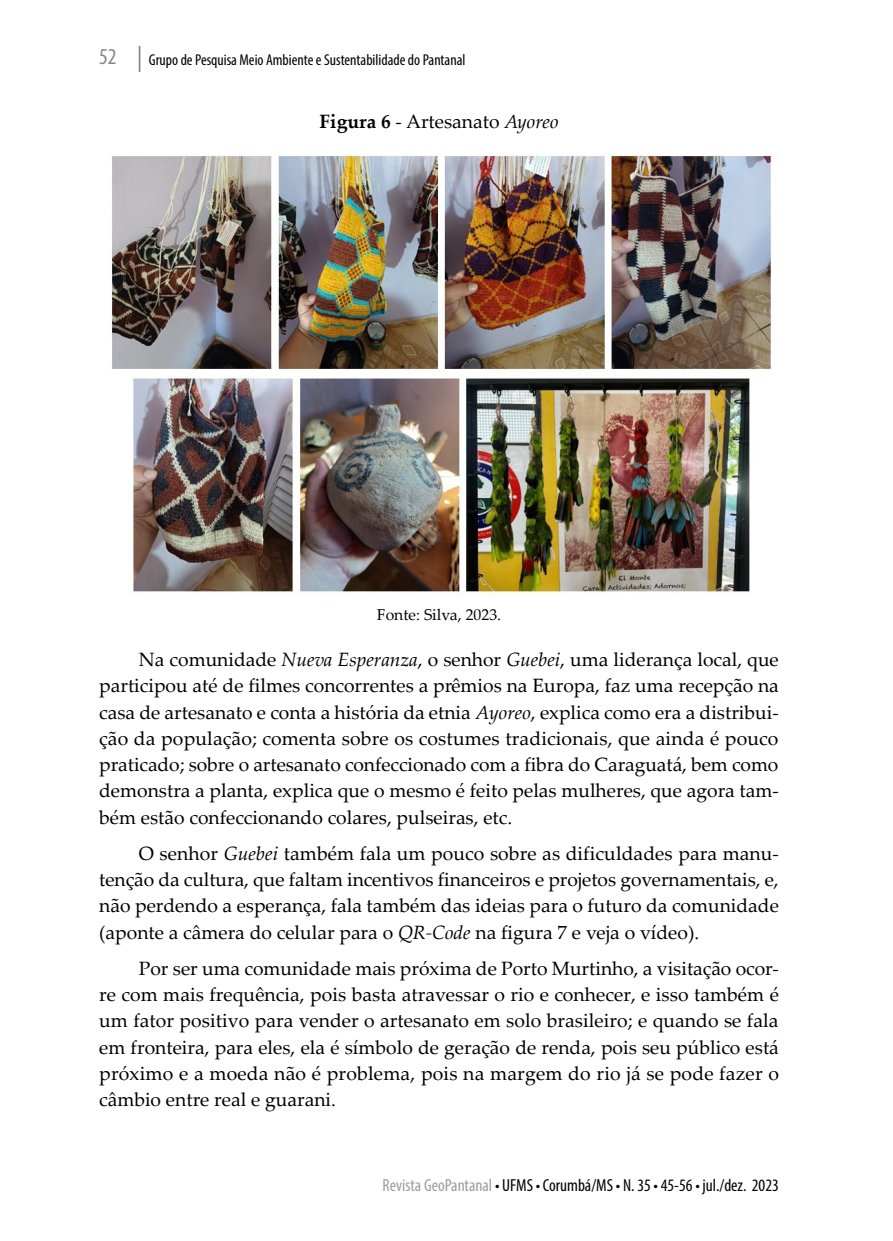
<style>
.page{position:relative;width:893px;height:1241px;background:#fff}
.page>*{position:absolute;margin:0;border:0;box-sizing:border-box;transform-origin:0 0}
.t1{font:condensed 22.75px "Myriad Pro";color:#878787}
._09_-_Corpo_do_Texto{font:19.25px/26.2px "Palatino Linotype";color:#000;text-align:justify}
._10_-_Legenda{font:19.25px "Palatino Linotype";color:#000}
.t2{font:condensed 17.5px "Myriad Pro";color:#000}
.t3{font:condensed 15.75px "Myriad Pro";color:#000}
.Fonte{font:15.75px "Palatino Linotype";color:#000}
.s1{font-weight:700}
.s2{font-style:italic}
.s3{color:#9d9d9c}
</style>
<div class="page">
<svg style="left:139px;top:46px;width:1px;height:26px"></svg>
<img style="left:110px;top:154px;width:662px;height:442px">
<p class="t1" style="left:99px;top:43px;width:19px">52</p>
<p class="t3" style="left:149px;top:50px;width:318px">Grupo de Pesquisa Meio Ambiente e Sustentabilidade do Pantanal</p>
<p class="_10_-_Legenda" style="left:320px;top:108px;width:240px"><span class="s1">Figura 6</span> - Artesanato <span class="s2">Ayoreo</span></p>
<p class="Fonte" style="left:377px;top:603px;width:126px">Fonte: Silva, 2023.</p>
<p class="_09_-_Corpo_do_Texto" style="left:99px;top:645px;width:681px;text-indent:40px">Na comunidade <span class="s2">Nueva Esperanza</span>, o senhor <span class="s2">Guebei</span>, uma liderança local, que participou até de filmes concorrentes a prêmios na Europa, faz uma recepção na casa de artesanato e conta a história da etnia <span class="s2">Ayoreo</span>, explica como era a distribui&shy;ção da população; comenta sobre os costumes tradicionais, que ainda é pouco praticado; sobre o artesanato confeccionado com a fibra do Caraguatá, bem como demonstra a planta, explica que o mesmo é feito pelas mulheres, que agora tam&shy;bém estão confeccionando colares, pulseiras, etc.</p>
<p class="_09_-_Corpo_do_Texto" style="left:99px;top:839px;width:681px;text-indent:40px">O senhor <span class="s2">Guebei</span> também fala um pouco sobre as dificuldades para manu&shy;tenção da cultura, que faltam incentivos financeiros e projetos governamentais, e, não perdendo a esperança, fala também das ideias para o futuro da comunidade (aponte a câmera do celular para o <span class="s2">QR-Code</span> na figura 7 e veja o vídeo).</p>
<p class="_09_-_Corpo_do_Texto" style="left:99px;top:954px;width:681px;text-indent:40px">Por ser uma comunidade mais próxima de Porto Murtinho, a visitação ocor&shy;re com mais frequência, pois basta atravessar o rio e conhecer, e isso também é um fator positivo para vender o artesanato em solo brasileiro; e quando se fala em fronteira, para eles, ela é símbolo de geração de renda, pois seu público está próximo e a moeda não é problema, pois na margem do rio já se pode fazer o câmbio entre real e guarani.</p>
<p class="t2" style="left:383px;top:1174px;width:398px"><span class="s3">Revista GeoPantanal</span> • UFMS • Corumbá/MS • N. 35 • 45-56 • jul./dez. 2023</p>
</div>
